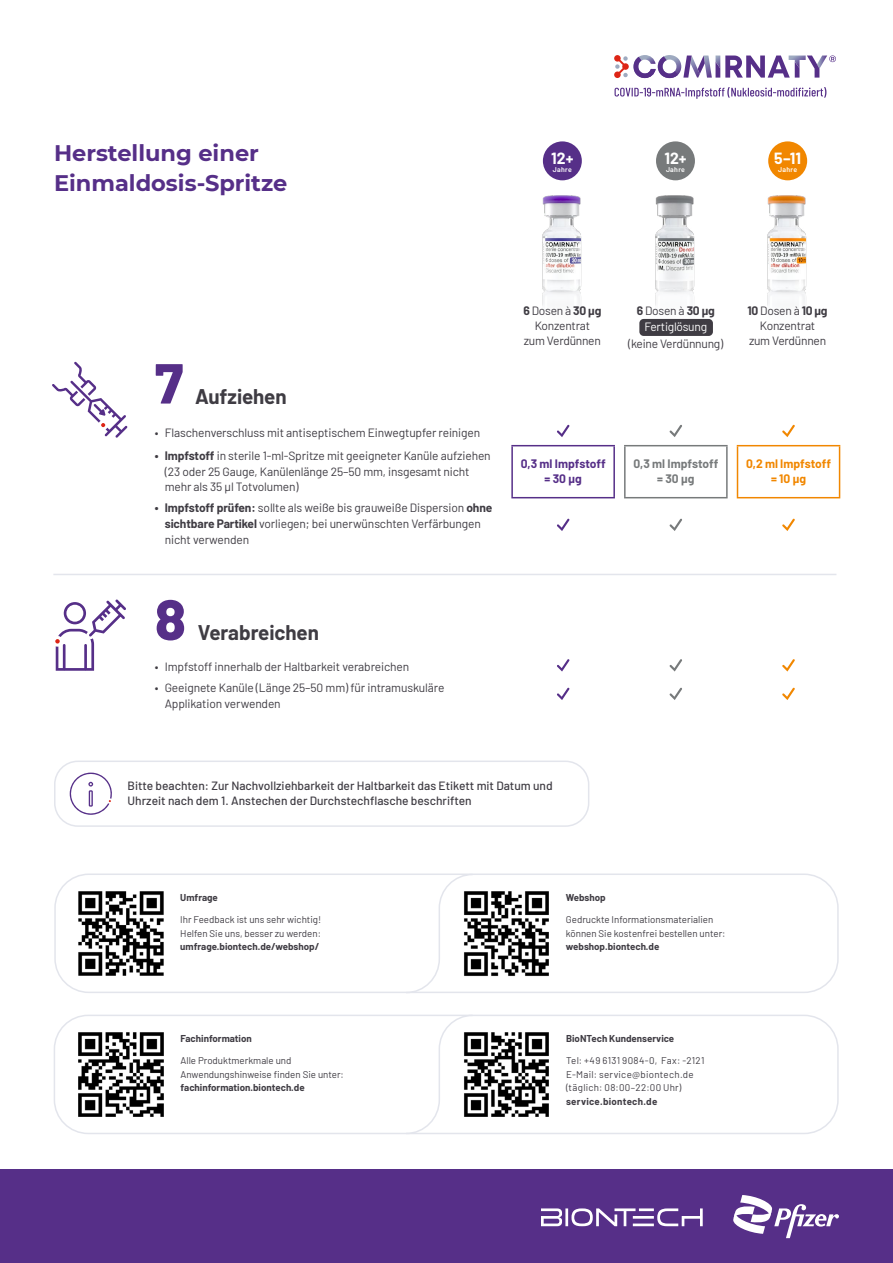
<style>
.page{position:relative;width:893px;height:1263px;background:#fff}
.page>*{position:absolute;margin:0;border:0;box-sizing:border-box;transform-origin:0 0}
.t1{font:800 56.25px "Barlow";color:#562f88}
.t2{font:700 22.5px/30px "Montserrat";color:#562f88}
.t3{font:700 20.7px "Barlow";letter-spacing:-.005em;color:#3f3c43}
.t4{font:700 15.9px "Barlow";color:#fff}
.t5{font:700 15.75px "Barlow";color:#fff}
.t6{font:12px/15.8px "Barlow";letter-spacing:-.01em;color:#3f3c43}
.t7{font:500 12px/14.4px "Barlow";color:#3f3c43}
.t8{font:700 12px/15.8px "Barlow";color:#562f88;text-align:center}
.t9{font:700 12px/15.8px "Barlow";color:#777a7b;text-align:center}
.t10{font:700 12px/15.8px "Barlow";color:#f18700;text-align:center}
.t11{font:12px "Barlow";letter-spacing:-.02em;color:#fff}
.t12{font:9.75px/13.5px "Barlow";color:#3f3c43}
.t13{font:700 9.75px "Barlow";color:#3f3c43}
.t14{font:9.75px/13.5px "Barlow";letter-spacing:.03em;color:#3f3c43}
.t15{font:700 9.75px "Barlow";letter-spacing:.025em;color:#3f3c43}
.t16{font:600 6.9px "Barlow";letter-spacing:.04em;color:#fff}
.s1{font-weight:700}
</style>
<div class="page">
<div style="left:0;top:1169px;width:893px;height:94px;background:#562f88"></div>
<div style="left:54px;top:1015px;width:785px;height:119px;border:2px solid #e3e5ec;border-radius:34px"></div>
<svg style="left:405px;top:1014px;width:69px;height:121px"></svg>
<svg style="left:406px;top:876px;width:58px;height:118px"></svg>
<svg style="left:733px;top:1195px;width:106px;height:43px"></svg>
<svg style="left:541px;top:1208px;width:162px;height:18px"></svg>
<svg style="left:614px;top:87px;width:212px;height:12px"></svg>
<svg style="left:614px;top:55px;width:222px;height:23px"></svg>
<hr style="left:511px;top:446px;width:2px;height:51px;background:#562f88">
<hr style="left:511px;top:445px;width:104px;height:1px;background:#562f88">
<hr style="left:613px;top:446px;width:2px;height:51px;background:#562f88">
<hr style="left:511px;top:497px;width:104px;height:1px;background:#562f88">
<hr style="left:624px;top:446px;width:2px;height:51px;background:#777a7b">
<hr style="left:624px;top:445px;width:104px;height:1px;background:#777a7b">
<hr style="left:726px;top:446px;width:2px;height:51px;background:#777a7b">
<hr style="left:624px;top:497px;width:104px;height:1px;background:#777a7b">
<hr style="left:737px;top:446px;width:1px;height:51px;background:#f18700">
<hr style="left:737px;top:445px;width:103px;height:1px;background:#f18700">
<hr style="left:839px;top:446px;width:1px;height:51px;background:#f18700">
<hr style="left:737px;top:497px;width:103px;height:1px;background:#f18700">
<svg style="left:557px;top:425px;width:13px;height:12px"></svg>
<svg style="left:669px;top:425px;width:13px;height:12px"></svg>
<svg style="left:782px;top:425px;width:13px;height:12px"></svg>
<svg style="left:557px;top:518px;width:13px;height:13px"></svg>
<svg style="left:669px;top:518px;width:13px;height:13px"></svg>
<svg style="left:782px;top:518px;width:13px;height:13px"></svg>
<svg style="left:52px;top:362px;width:75px;height:76px"></svg>
<svg style="left:55px;top:599px;width:71px;height:72px"></svg>
<img style="left:78px;top:1032px;width:85px;height:85px">
<img style="left:464px;top:891px;width:85px;height:85px">
<hr style="left:53px;top:574px;width:783px;height:1px;background:#e3e5ec">
<div style="left:54px;top:873px;width:785px;height:120px;border:2px solid #e3e5ec;border-radius:34px"></div>
<img style="left:464px;top:1032px;width:85px;height:85px">
<img style="left:767px;top:195px;width:40px;height:111px">
<div style="left:768px;top:141px;width:39px;height:39px;background:#f18700;border-radius:50%"></div>
<img style="left:542px;top:195px;width:40px;height:111px">
<div style="left:543px;top:141px;width:39px;height:39px;background:#562f88;border-radius:50%"></div>
<svg style="left:557px;top:659px;width:13px;height:12px"></svg>
<svg style="left:669px;top:659px;width:13px;height:12px"></svg>
<svg style="left:782px;top:659px;width:13px;height:12px"></svg>
<svg style="left:557px;top:688px;width:13px;height:12px"></svg>
<svg style="left:669px;top:688px;width:13px;height:12px"></svg>
<svg style="left:782px;top:688px;width:13px;height:12px"></svg>
<img style="left:78px;top:891px;width:85px;height:85px">
<div style="left:54px;top:760px;width:535px;height:67px;border:2px solid #e3e5ec;border-radius:23px"></div>
<img style="left:644px;top:195px;width:63px;height:124px">
<div style="left:656px;top:141px;width:39px;height:39px;background:#777a7b;border-radius:50%"></div>
<div style="left:639px;top:319px;width:74px;height:17px;background:#3f3c43;border-radius:4px"></div>
<svg style="left:69px;top:772px;width:43px;height:43px"></svg>
<h2 class="t2" style="left:54px;top:137px;width:235px">Herstellung einer<br>Einmaldosis-Spritze</h2>
<h3 class="t5" style="left:551px;top:147px;width:24px">12+</h3>
<p class="t16" style="left:553px;top:164px;width:20px">Jahre</p>
<h3 class="t5" style="left:664px;top:147px;width:24px">12+</h3>
<p class="t16" style="left:666px;top:164px;width:20px">Jahre</p>
<h3 class="t4" style="left:774px;top:147px;width:28px">5–11</h3>
<p class="t16" style="left:778px;top:164px;width:21px">Jahre</p>
<p class="t6" style="left:523px;top:302px;width:79px;line-height:15px;text-align:center"><span class="s1">6</span> Dosen à <span class="s1">30 µg<br></span>Konzentrat zum Verdünnen</p>
<p class="t6" style="left:637px;top:302px;width:79px"><span class="s1">6</span> Dosen à <span class="s1">30 µg</span></p>
<p class="t6" style="left:628px;top:335px;width:97px">(keine Verdünnung)</p>
<p class="t11" style="left:644px;top:318px;width:64px">Fertiglösung</p>
<p class="t6" style="left:748px;top:302px;width:81px;line-height:15px;text-align:center"><span class="s1">10</span> Dosen à <span class="s1">10 µg<br></span>Konzentrat<br>zum Verdünnen</p>
<h1 class="t1" style="left:155px;top:341px;width:30px">7</h1>
<h3 class="t3" style="left:195px;top:381px;width:93px">Aufziehen</h3>
<p class="t6" style="left:155px;top:424px;width:327px">• Flaschenverschluss mit antiseptischem Einwegtupfer reinigen</p>
<p class="t6" style="left:165px;top:447px;width:327px;text-indent:-10px"><span class="s1">• Impfstoff</span> in sterile 1-ml-Spritze mit geeigneter Kanüle aufziehen (23 oder 25 Gauge, Kanülenlänge 25–50 mm, insgesamt nicht mehr als 35 µl Totvolumen)</p>
<p class="t8" style="left:521px;top:454px;width:87px">0,3 ml Impfstoff = 30 μg</p>
<p class="t9" style="left:633px;top:454px;width:87px">0,3 ml Impfstoff = 30 μg</p>
<p class="t10" style="left:746px;top:454px;width:87px">0,2 ml Impfstoff = 10 μg</p>
<p class="t6" style="left:165px;top:499px;width:329px;text-indent:-10px"><span class="s1">• Impfstoff prüfen:</span> sollte als weiße bis grauweiße Dispersion <span class="s1">ohne sichtbare Partikel</span> vorliegen; bei unerwünschten Verfärbungen nicht verwenden</p>
<h1 class="t1" style="left:155px;top:578px;width:32px">8</h1>
<h3 class="t3" style="left:198px;top:617px;width:123px">Verabreichen</h3>
<p class="t6" style="left:155px;top:658px;width:256px">• Impfstoff innerhalb der Haltbarkeit verabreichen</p>
<p class="t6" style="left:165px;top:679px;width:281px;text-indent:-10px">• Geeignete Kanüle (Länge 25–50 mm) für intramuskuläre<br>Applikation verwenden</p>
<p class="t7" style="left:128px;top:778px;width:427px">Bitte beachten: Zur Nachvollziehbarkeit der Haltbarkeit das Etikett mit Datum und<br>Uhrzeit nach dem 1. Anstechen der Durchstechflasche beschriften</p>
<p class="t13" style="left:180px;top:890px;width:39px">Umfrage</p>
<p class="t12" style="left:180px;top:912px;width:142px">Ihr Feedback ist uns sehr wichtig!<br>Helfen Sie uns, besser zu werden:</p>
<p class="t13" style="left:180px;top:939px;width:141px">umfrage.biontech.de/webshop/</p>
<p class="t13" style="left:181px;top:1031px;width:73px">Fachinformation</p>
<p class="t12" style="left:181px;top:1053px;width:165px">Alle Produktmerkmale und<br>Anwendungshinweise finden Sie unter:</p>
<p class="t13" style="left:181px;top:1080px;width:126px">fachinformation.biontech.de</p>
<p class="t13" style="left:566px;top:890px;width:41px">Webshop</p>
<p class="t12" style="left:566px;top:912px;width:161px">Gedruckte Informationsmaterialien können Sie kostenfrei bestellen unter:</p>
<p class="t13" style="left:566px;top:939px;width:95px">webshop.biontech.de</p>
<p class="t13" style="left:566px;top:1031px;width:110px">BioNTech Kundenservice</p>
<p class="t14" style="left:566px;top:1053px;width:140px">Tel: +49 6131 9084-0, Fax: -2121<br>E-Mail: service@biontech.de (täglich: 08:00–22:00 Uhr)</p>
<p class="t15" style="left:566px;top:1094px;width:93px">service.biontech.de</p>
</div>
